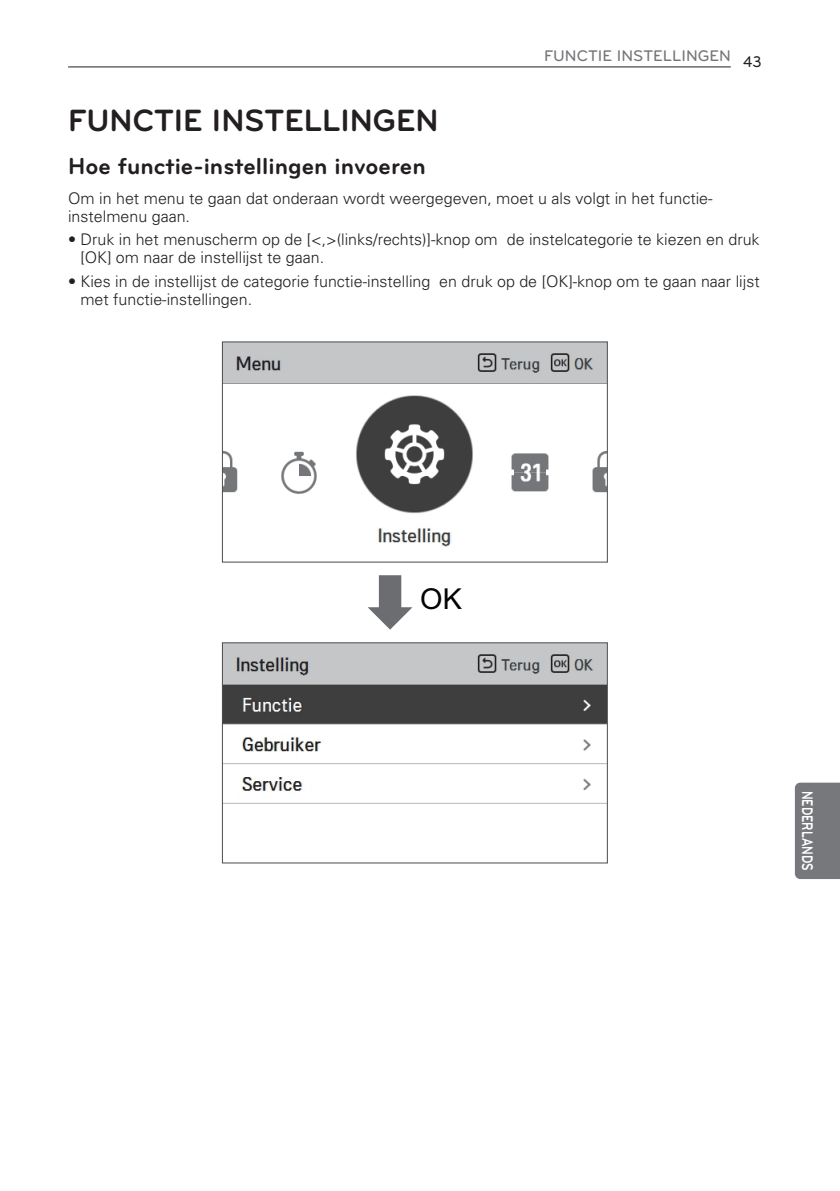
<style>
.page{position:relative;width:840px;height:1191px;background:#fff}
.page>*{position:absolute;margin:0;border:0;box-sizing:border-box;transform-origin:0 0}
.t1{font:700 32px "Bryant LG";color:#231f20}
.t2{font:28.8px "Arial";color:#030303}
.t3{font:700 24px "Bryant LG";color:#231f20}
.t4{font:300 16px/18px "Univers";color:#231f20}
.t5{font:500 16px "Bryant LG";color:#757679}
.t6{font:700 16px "Bryant LG";color:#fff;scale:.75 1}
.t7{font:500 16px "Bryant LG";color:#231f20;scale:.9 1}
</style>
<div class="page">
<hr style="left:68px;top:67px;width:662px;height:1px;background:#231f20">
<div style="left:794px;top:782px;width:45px;height:97px;background:#76787b"></div>
<img style="left:224px;top:343px;width:381px;height:204px">
<img style="left:224px;top:644px;width:381px;height:160px">
<div style="left:222px;top:642px;width:385px;height:221px;border:1px solid #4b4c4d"></div>
<svg style="left:368px;top:575px;width:44px;height:54px"></svg>
<p class="t5" style="left:543px;top:47px;width:188px">FUNCTIE INSTELLINGEN</p>
<p class="t7" style="left:742px;top:52px;width:22px">43</p>
<h1 class="t1" style="left:68px;top:109px;width:372px">FUNCTIE INSTELLINGEN</h1>
<h3 class="t3" style="left:68px;top:158px;width:359px">Hoe functie-instellingen invoeren</h3>
<p class="t4" style="left:68px;top:190px;width:645px">Om in het menu te gaan dat onderaan wordt weergegeven, moet u als volgt in het functie&shy;instelmenu gaan.</p>
<p class="t4" style="left:80px;top:232px;width:680px;text-indent:-12px">• Druk in het menuscherm op de [&lt;,&gt;(links/rechts)]-knop om de instelcategorie te kiezen en druk [OK] om naar de instellijst te gaan.</p>
<p class="t4" style="left:80px;top:274px;width:680px;text-indent:-12px">• Kies in de instellijst de categorie functie-instelling en druk op de [OK]-knop om te gaan naar lijst met functie-instellingen.</p>
<h2 class="t2" style="left:420px;top:588px;width:43px">OK</h2>
<p class="t6" style="left:812px;top:790px;width:108px;rotate:90deg">NEDERLANDS</p>
</div>
